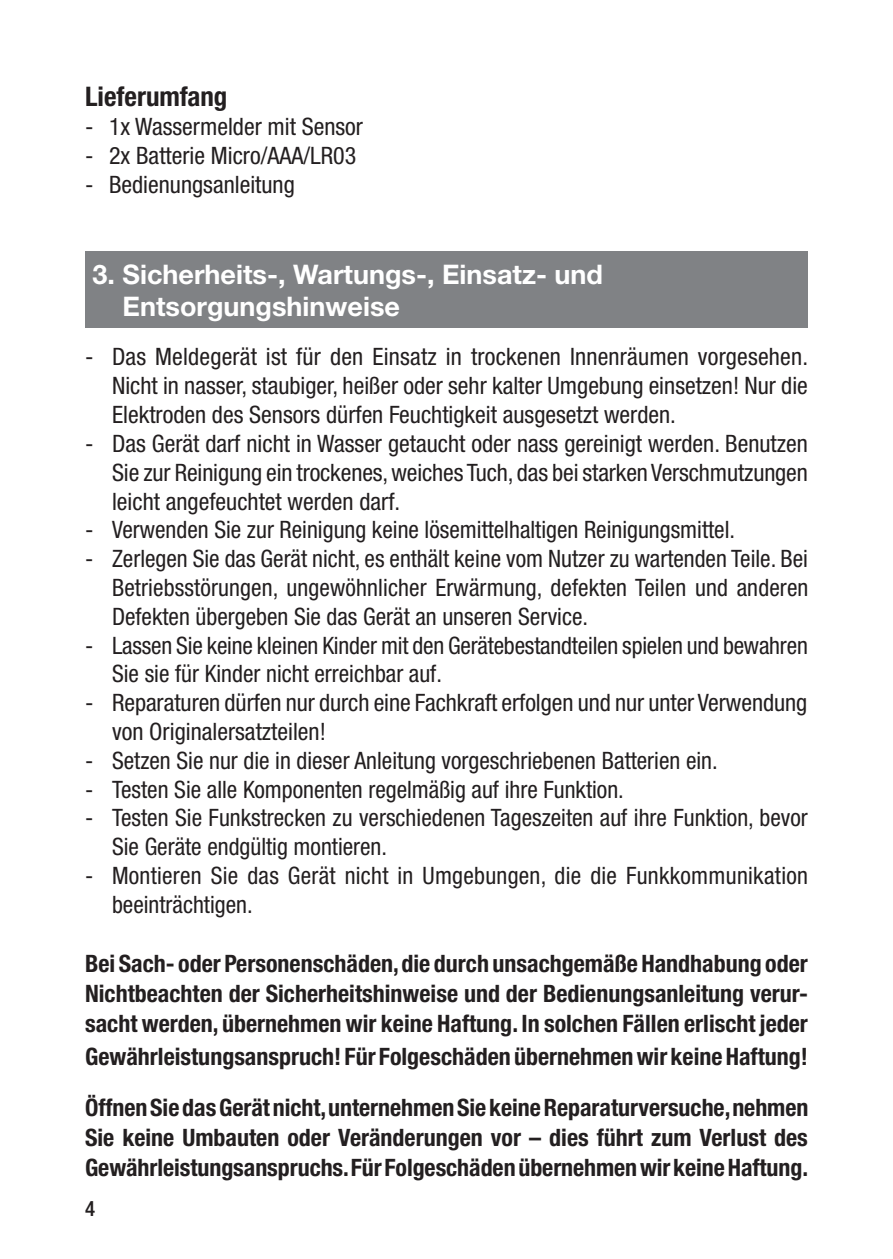
<style>
.page{position:relative;width:893px;height:1259px;background:#fff}
.page>*{position:absolute;margin:0;border:0;box-sizing:border-box;transform-origin:0 0}
.t1{font:700 27px/32.4px "Helvetica Neue LT";color:#fff}
.t2{font:700 condensed 27px "Helvetica Neue LT";color:#231f20}
.t3{font:condensed 24px/28.8px "Helvetica Neue LT";color:#231f20}
.t4{font:700 condensed 24px/30px "Helvetica Neue LT";color:#231f20}
.t5{font:500 condensed 21px "Helvetica Neue LT";color:#231f20}
</style>
<div class="page">
<div style="left:85px;top:251px;width:723px;height:77px;background:#808285"></div>
<p class="t2" style="left:85px;top:80px;width:144px">Lieferumfang</p>
<p class="t3" style="left:85px;top:112px;width:279px">- 1x Wassermelder mit Sensor</p>
<p class="t3" style="left:85px;top:141px;width:273px">- 2x Batterie Micro/AAA/LR03</p>
<p class="t3" style="left:85px;top:170px;width:211px">- Bedienungsanleitung</p>
<p class="t1" style="left:123px;top:258px;width:482px;text-indent:-30px">3. Sicherheits-, Wartungs-, Einsatz- und<br>Entsorgungshinweise</p>
<p class="t3" style="left:112px;top:342px;width:698px;text-align:justify;text-indent:-27px">- Das Meldegerät ist für den Einsatz in trockenen Innenräumen vorgesehen.<br>Nicht in nasser, staubiger, heißer oder sehr kalter Umgebung einsetzen! Nur die Elektroden des Sensors dürfen Feuchtigkeit ausgesetzt werden.</p>
<p class="t3" style="left:112px;top:429px;width:697px;text-align:justify;text-indent:-27px">- Das Gerät darf nicht in Wasser getaucht oder nass gereinigt werden. Benutzen Sie zur Reinigung ein trockenes, weiches Tuch, das bei starken Verschmutzungen leicht angefeuchtet werden darf.</p>
<p class="t3" style="left:85px;top:515px;width:652px">- Verwenden Sie zur Reinigung keine lösemittelhaltigen Reinigungsmittel.</p>
<p class="t3" style="left:112px;top:544px;width:698px;text-align:justify;text-indent:-27px">- Zerlegen Sie das Gerät nicht, es enthält keine vom Nutzer zu wartenden Teile. Bei Betriebsstörungen, ungewöhnlicher Erwärmung, defekten Teilen und anderen Defekten übergeben Sie das Gerät an unseren Service.</p>
<p class="t3" style="left:112px;top:630px;width:697px;text-indent:-27px">- Lassen Sie keine kleinen Kinder mit den Gerätebestandteilen spielen und bewahren<br>Sie sie für Kinder nicht erreichbar auf.</p>
<p class="t3" style="left:112px;top:688px;width:697px;text-indent:-27px">- Reparaturen dürfen nur durch eine Fachkraft erfolgen und nur unter Verwendung von Originalersatzteilen!</p>
<p class="t3" style="left:85px;top:746px;width:634px">- Setzen Sie nur die in dieser Anleitung vorgeschriebenen Batterien ein.</p>
<p class="t3" style="left:85px;top:774px;width:540px">- Testen Sie alle Komponenten regelmäßig auf ihre Funktion.</p>
<p class="t3" style="left:112px;top:803px;width:697px;text-indent:-27px">- Testen Sie Funkstrecken zu verschiedenen Tageszeiten auf ihre Funktion, bevor<br>Sie Geräte endgültig montieren.</p>
<p class="t3" style="left:112px;top:861px;width:697px;text-indent:-27px">- Montieren Sie das Gerät nicht in Umgebungen, die die Funkkommunikation beeinträchtigen.</p>
<p class="t4" style="left:85px;top:948px;width:724px;text-align:justify">Bei Sach- oder Personenschäden, die durch unsachgemäße Handhabung oder Nichtbeachten der Sicherheitshinweise und der Bedienungsanleitung verur&shy;sacht werden, übernehmen wir keine Haftung. In solchen Fällen erlischt jeder</p>
<p class="t4" style="left:85px;top:1030px;width:725px;line-height:51px">Gewährleistungsanspruch! Für Folgeschäden übernehmen wir keine Haftung!<br>Öffnen Sie das Gerät nicht, unternehmen Sie keine Reparaturversuche, nehmen</p>
<p class="t4" style="left:85px;top:1122px;width:724px">Sie keine Umbauten oder Veränderungen vor – dies führt zum Verlust des<br>Gewährleistungsanspruchs. Für Folgeschäden übernehmen wir keine Haftung.</p>
<p class="t5" style="left:85px;top:1196px;width:12px">4</p>
</div>
